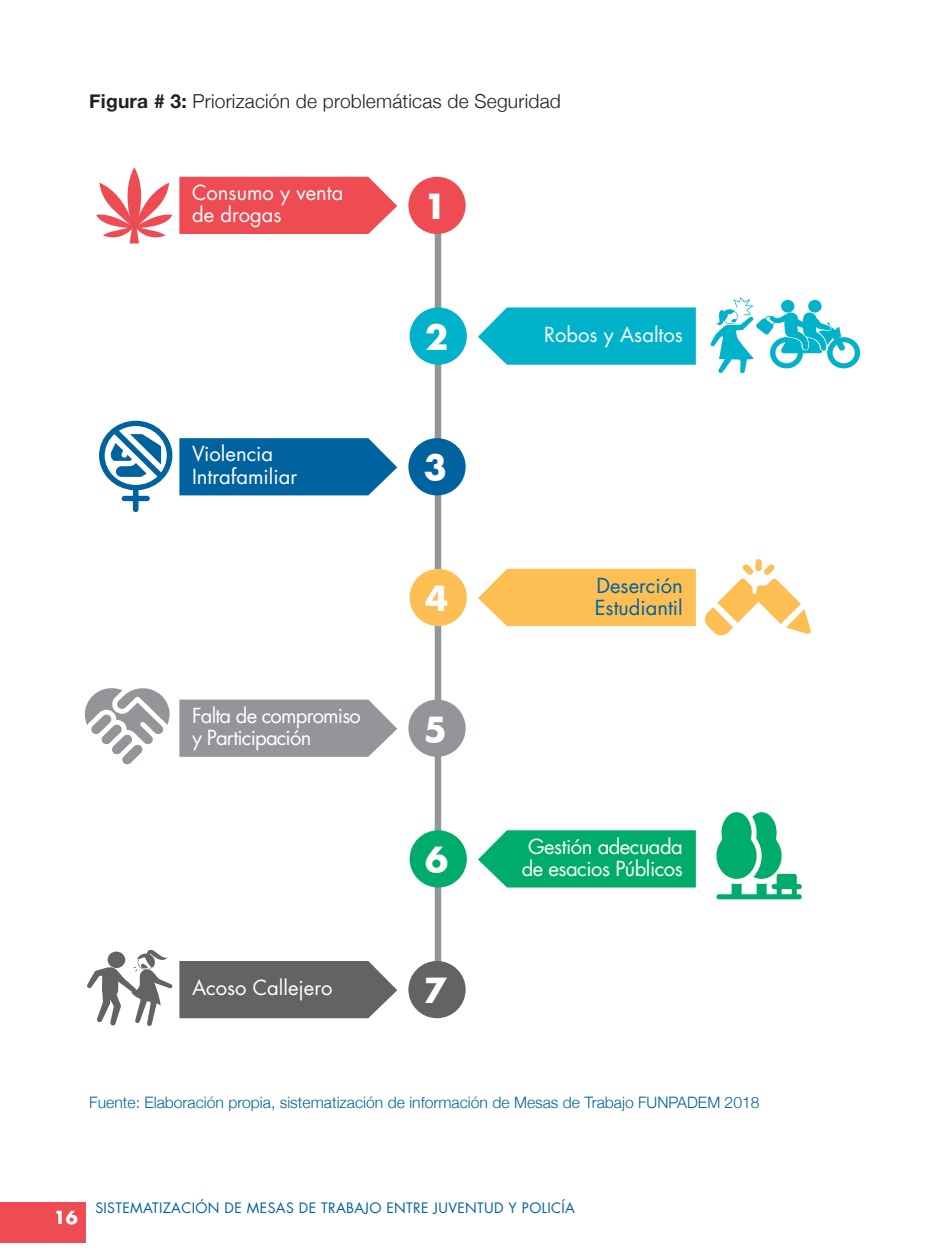
<style>
.page{position:relative;width:945px;height:1260px;background:#fff}
.page>*{position:absolute;margin:0;border:0;box-sizing:border-box;transform-origin:0 0}
.t1{font:700 33.6px "Futura LT";color:#fff}
.t2{font:20.12px/22.4px "Futura LT";color:#fff}
.t3{font:20.12px/22.4px "Futura LT";letter-spacing:-.025em;color:#fff;text-align:center}
.t4{font:20.12px/22.4px "Futura LT";letter-spacing:-.04em;color:#fff}
.t5{font:20.12px/22.4px "Futura LT";color:#00629e}
.Corridos{font:300 19.25px "Helvetica Neue";letter-spacing:.01em;color:#231f20}
.t6{font:700 17.5px "Futura LT";color:#fff}
.t7{font:300 15.75px "Helvetica Neue";color:#00629e}
.t8{font:14px "Futura LT";letter-spacing:.025em;color:#00629e}
.s1{font-weight:700}
</style>
<div class="page">
<div style="left:0;top:1202px;width:86px;height:41px;background:#ef4b52"></div>
<div style="left:435px;top:198px;width:6px;height:788px;background:#939598"></div>
<div style="left:408px;top:177px;width:58px;height:57px;background:#ef4b52;border-radius:50%"></div>
<svg style="left:179px;top:177px;width:218px;height:57px;background:#f0565d"></svg>
<svg style="left:96px;top:167px;width:76px;height:76px"></svg>
<div style="left:408px;top:438px;width:58px;height:57px;background:#00629e;border-radius:50%"></div>
<svg style="left:179px;top:438px;width:218px;height:57px;background:#116ca4"></svg>
<div style="left:408px;top:700px;width:58px;height:57px;background:#939598;border-radius:50%"></div>
<svg style="left:179px;top:700px;width:218px;height:57px;background:#9a9c9e"></svg>
<div style="left:408px;top:961px;width:58px;height:57px;background:#636366;border-radius:50%"></div>
<svg style="left:179px;top:961px;width:218px;height:57px;background:#6d6d70"></svg>
<div style="left:410px;top:307px;width:57px;height:58px;background:#00b2ca;border-radius:50%"></div>
<svg style="left:478px;top:307px;width:218px;height:58px;background:#14b8ce"></svg>
<div style="left:410px;top:569px;width:57px;height:57px;background:#fdbf54;border-radius:50%"></div>
<svg style="left:478px;top:569px;width:218px;height:57px"></svg>
<div style="left:513px;top:579px;width:176px;height:47px;background:#fdbf54"></div>
<div style="left:410px;top:830px;width:57px;height:58px;background:#00ac6b;border-radius:50%"></div>
<svg style="left:478px;top:830px;width:218px;height:58px;background:#14b276"></svg>
<svg style="left:711px;top:297px;width:149px;height:76px"></svg>
<svg style="left:87px;top:950px;width:86px;height:76px"></svg>
<svg style="left:99px;top:421px;width:73px;height:91px"></svg>
<svg style="left:716px;top:812px;width:86px;height:87px"></svg>
<div style="left:755px;top:559px;width:7px;height:12px;background:#fdbf54;border-radius:3px"></div>
<svg style="left:705px;top:564px;width:106px;height:71px"></svg>
<svg style="left:85px;top:688px;width:85px;height:76px"></svg>
<p class="Corridos" style="left:89px;top:86px;width:473px"><span class="s1">Figura # 3:</span> Priorización de problemáticas de Seguridad</p>
<p class="t2" style="left:192px;top:182px;width:153px">Consumo y venta de drogas</p>
<p class="t2" style="left:192px;top:443px;width:107px">Violencia<br>Intrafamiliar</p>
<p class="t4" style="left:192px;top:704px;width:170px">Falta de compromiso y Participación</p>
<p class="t1" style="left:424px;top:184px;width:25px">1</p>
<p class="t1" style="left:425px;top:315px;width:25px">2</p>
<p class="t2" style="left:544px;top:324px;width:140px">Robos y Asaltos</p>
<p class="t1" style="left:424px;top:445px;width:25px">3</p>
<p class="t1" style="left:425px;top:576px;width:25px">4</p>
<p class="t5" style="left:595px;top:574px;width:90px">Deserción<br>Estudiantil</p>
<p class="t1" style="left:424px;top:707px;width:25px">5</p>
<p class="t1" style="left:425px;top:837px;width:25px">6</p>
<p class="t3" style="left:522px;top:836px;width:163px">Gestión adecuada de esacios Públicos</p>
<p class="t2" style="left:192px;top:977px;width:142px">Acoso Callejero</p>
<p class="t1" style="left:424px;top:968px;width:25px">7</p>
<p class="t7" style="left:89px;top:1090px;width:672px">Fuente: Elaboración propia, sistematización de información de Mesas de Trabajo FUNPADEM 2018</p>
<p class="t6" style="left:54px;top:1206px;width:26px">16</p>
<p class="t8" style="left:95px;top:1199px;width:481px">SISTEMATIZACIÓN DE MESAS DE TRABAJO ENTRE JUVENTUD Y POLICÍA</p>
</div>
